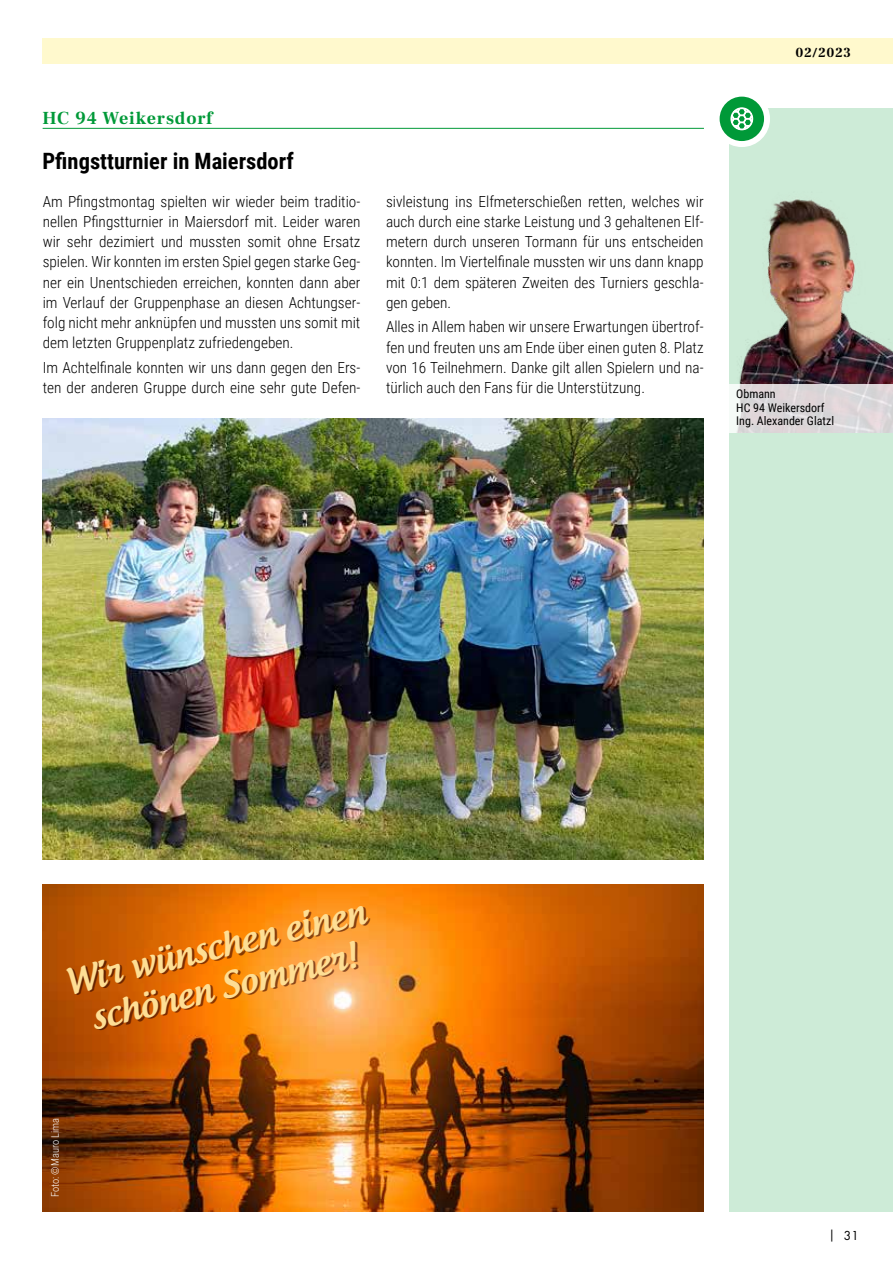
<style>
.page{position:relative;width:893px;height:1263px;background:#fff}
.page>*{position:absolute;margin:0;border:0;box-sizing:border-box;transform-origin:0 0}
.t1{font:500 33.75px/40.7px "Androgyne";color:#fede94;text-align:center}
.t2{font:700 22.5px "Roboto Condensed";color:#000}
.t3{font:700 18px "Frank Ruhl Libre";letter-spacing:.05em;color:#009938}
.t4{font:300 15.3px/20.2px "Roboto Condensed";color:#000;text-align:justify}
.t5{font:700 13.5px "Frank Ruhl Libre";letter-spacing:.05em;color:#000}
.t6{font:12px/13.5px "Roboto Condensed";color:#000}
.t7{font:12px "Futura Std";color:#000}
.t8{font:300 10.5px "Roboto Condensed";letter-spacing:-.005em;color:#fff}
</style>
<div class="page">
<div style="left:43px;top:38px;width:850px;height:26px;background:#fff9cd"></div>
<div style="left:729px;top:108px;width:164px;height:1104px;background:#cdebd7"></div>
<img style="left:732px;top:145px;width:161px;height:239px">
<hr style="left:43px;top:128px;width:661px;height:1px;background:#009938">
<div style="left:714px;top:91px;width:56px;height:56px;background:#fff;border-radius:50%"></div>
<div style="left:720px;top:97px;width:44px;height:44px;background:#009938;border-radius:50%"></div>
<svg style="left:730px;top:107px;width:23px;height:23px"></svg>
<svg style="left:729px;top:384px;width:164px;height:49px;background:#ded9db"></svg>
<img style="left:43px;top:419px;width:661px;height:440px">
<img style="left:43px;top:884px;width:661px;height:328px">
<p class="t3" style="left:43px;top:107px;width:171px">HC 94 Weikersdorf</p>
<h2 class="t2" style="left:43px;top:145px;width:253px">Pfingstturnier in Maiersdorf</h2>
<p class="t4" style="left:43px;top:191px;width:319px">Am Pfingstmontag spielten wir wieder beim traditio&shy;nellen Pfingstturnier in Maiersdorf mit. Leider waren wir sehr dezimiert und mussten somit ohne Ersatz spielen. Wir konnten im ersten Spiel gegen starke Geg&shy;ner ein Unentschieden erreichen, konnten dann aber im Verlauf der Gruppenphase an diesen Achtungser&shy;folg nicht mehr anknüpfen und mussten uns somit mit dem letzten Gruppenplatz zufriedengeben.</p>
<p class="t4" style="left:43px;top:357px;width:319px">Im Achtelfinale konnten wir uns dann gegen den Ers&shy;ten der anderen Gruppe durch eine sehr gute Defen-</p>
<p class="t4" style="left:386px;top:191px;width:319px">sivleistung ins Elfmeterschießen retten, welches wir auch durch eine starke Leistung und 3 gehaltenen Elf&shy;metern durch unseren Tormann für uns entscheiden konnten. Im Viertelfinale mussten wir uns dann knapp mit 0:1 dem späteren Zweiten des Turniers geschla&shy;gen geben.</p>
<p class="t4" style="left:386px;top:316px;width:319px">Alles in Allem haben wir unsere Erwartungen übertrof&shy;fen und freuten uns am Ende über einen guten 8. Platz von 16 Teilnehmern. Danke gilt allen Spielern und na&shy;türlich auch den Fans für die Unterstützung.</p>
<p class="t5" style="left:795px;top:44px;width:57px">02/2023</p>
<p class="t6" style="left:736px;top:387px;width:99px">Obmann<br>HC 94 Weikersdorf<br>Ing. Alexander Glatzl</p>
<h1 class="t1" style="left:61px;top:961px;width:309px;rotate:-13deg">Wir wünschen einen schönen Sommer!</h1>
<p class="t8" style="left:48px;top:1197px;width:80px;rotate:-90deg">Foto: ©Mauro Lima</p>
<p class="t7" style="left:828px;top:1228px;width:32px">| 31</p>
</div>
